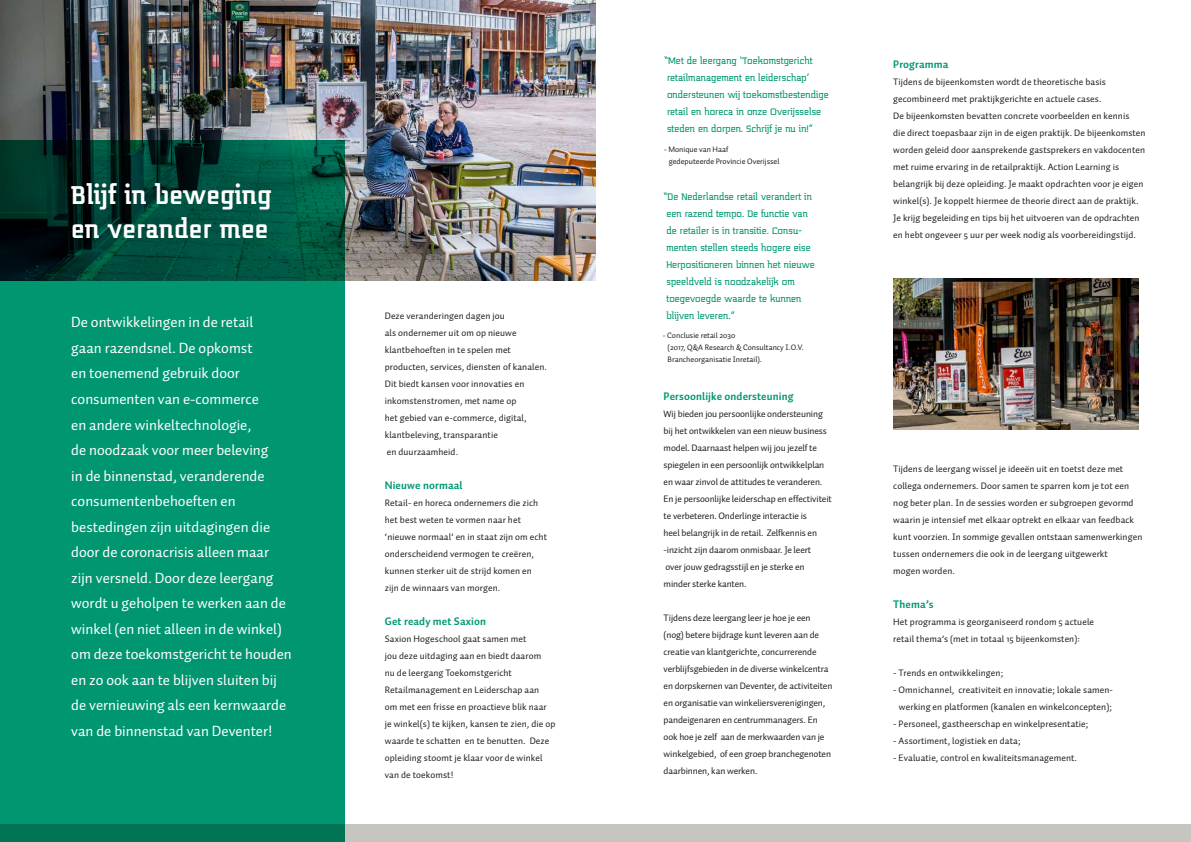
<style>
.page{position:relative;width:1191px;height:842px;background:#fff}
.page>*{position:absolute;margin:0;border:0;box-sizing:border-box;transform-origin:0 0}
.t1{font:700 30px/34px "Midnight Kernboy";color:#fff}
.t2{font:15px/25.5px "Auto Pro";color:#fff}
.t3{font:11px/17px "Midnight Kernboy";color:#009770}
.t4{font:700 11px "Auto Pro";letter-spacing:.01em;color:#009770}
.t5{font:9.5px/17px "Auto Pro";letter-spacing:.01em;color:#1d1d1b}
.t6{font:9.5px/17px "Auto Pro";letter-spacing:-.01em;color:#1d1d1b}
.t7{font:8px/12px "Auto Pro";color:#1d1d1b}
</style>
<div class="page">
<img style="left:0;top:0;width:595px;height:281px">
<svg style="left:0;top:140px;width:345px;height:684px;background:#008563"></svg>
<svg style="left:0;top:824px;width:1191px;height:18px;background:#8cada0"></svg>
<img style="left:893px;top:279px;width:245px;height:151px">
<h1 class="t1" style="left:71px;top:177px;width:202px">Blijf in beweging en verander mee</h1>
<p class="t2" style="left:71px;top:309px;width:222px">De ontwikkelingen in de retail<br>gaan razendsnel. De opkomst<br>en toenemend gebruik door consumenten van e-commerce<br>en andere winkeltechnologie,<br>de noodzaak voor meer beleving<br>in de binnenstad, veranderende consumentenbehoeften en bestedingen zijn uitdagingen die door de coronacrisis alleen maar zijn versneld. Door deze leergang wordt u geholpen te werken aan de winkel (en niet alleen in de winkel) om deze toekomstgericht te houden en zo ook aan te blijven sluiten bij de vernieuwing als een kernwaarde van de binnenstad van Deventer!</p>
<p class="t5" style="left:385px;top:307px;width:164px">Deze veranderingen dagen jou<br>als ondernemer uit om op nieuwe klantbehoeften in te spelen met producten, services, diensten of kanalen.<br>Dit biedt kansen voor innovaties en inkomstenstromen, met name op<br>het gebied van e-commerce, digital, klantbeleving, transparantie<br>en duurzaamheid.</p>
<p class="t4" style="left:385px;top:477px;width:79px">Nieuwe normaal</p>
<p class="t5" style="left:385px;top:494px;width:164px">Retail- en horeca ondernemers die zich het best weten te vormen naar het ‘nieuwe normaal’ en in staat zijn om echt onderscheidend vermogen te creëren, kunnen sterker uit de strijd komen en zijn de winnaars van morgen.</p>
<p class="t4" style="left:385px;top:613px;width:103px">Get ready met Saxion</p>
<p class="t5" style="left:385px;top:630px;width:172px">Saxion Hogeschool gaat samen met<br>jou deze uitdaging aan en biedt daarom<br>nu de leergang Toekomstgericht Retailmanagement en Leiderschap aan<br>om met een frisse en proactieve blik naar je winkel(s) te kijken, kansen te zien, die op waarde te schatten en te benutten. Deze opleiding stoomt je klaar voor de winkel van de toekomst!</p>
<p class="t3" style="left:664px;top:52px;width:166px">“Met de leergang ‘Toekomstgericht retailmanagement en leiderschap’ ondersteunen wij toekomstbestendige retail en horeca in onze Overijsselse steden en dorpen. Schrijf je nu in!”</p>
<p class="t7" style="left:668px;top:143px;width:112px;text-indent:-5px">- Monique van Haaf<br>gedeputeerde Provincie Overijssel</p>
<p class="t3" style="left:663px;top:188px;width:153px">“De Nederlandse retail verandert in een razend tempo. De functie van de retailer is in transitie. Consu&shy;menten stellen steeds hogere eise<br>Herpositioneren binnen het nieuwe speeldveld is noodzakelijk om toegevoegde waarde te kunnen blijven leveren.”</p>
<p class="t7" style="left:667px;top:329px;width:138px;text-indent:-5px">- Conclusie retail 2030<br>(2017, Q&amp;A Research &amp; Consultancy I.O.V.<br>Brancheorganisatie Inretail).</p>
<p class="t4" style="left:663px;top:388px;width:131px">Persoonlijke ondersteuning</p>
<p class="t6" style="left:663px;top:405px;width:170px">Wij bieden jou persoonlijke ondersteuning bij het ontwikkelen van een nieuw business model. Daarnaast helpen wij jou jezelf te spiegelen in een persoonlijk ontwikkelplan en waar zinvol de attitudes te veranderen.<br>En je persoonlijke leiderschap en effectiviteit te verbeteren. Onderlinge interactie is<br>heel belangrijk in de retail. Zelfkennis en -inzicht zijn daarom onmisbaar. Je leert<br>over jouw gedragsstijl en je sterke en minder sterke kanten.</p>
<p class="t6" style="left:663px;top:609px;width:170px">Tijdens deze leergang leer je hoe je een (nog) betere bijdrage kunt leveren aan de creatie van klantgerichte, concurrerende verblijfsgebieden in de diverse winkelcentra en dorpskernen van Deventer, de activiteiten en organisatie van winkeliersverenigingen, pandeigenaren en centrummanagers. En ook hoe je zelf aan de merkwaarden van je winkelgebied, of een groep branchegenoten daarbinnen, kan werken.</p>
<p class="t4" style="left:893px;top:56px;width:57px">Programma</p>
<p class="t5" style="left:893px;top:73px;width:254px">Tijdens de bijeenkomsten wordt de theoretische basis gecombineerd met praktijkgerichte en actuele cases.<br>De bijeenkomsten bevatten concrete voorbeelden en kennis<br>die direct toepasbaar zijn in de eigen praktijk. De bijeenkomsten worden geleid door aansprekende gastsprekers en vakdocenten met ruime ervaring in de retailpraktijk. Action Learning is belangrijk bij deze opleiding. Je maakt opdrachten voor je eigen winkel(s). Je koppelt hiermee de theorie direct aan de praktijk.<br>Je krijg begeleiding en tips bij het uitvoeren van de opdrachten en hebt ongeveer 5 uur per week nodig als voorbereidingstijd.</p>
<p class="t5" style="left:893px;top:460px;width:251px">Tijdens de leergang wissel je ideeën uit en toetst deze met collega ondernemers. Door samen te sparren kom je tot een nog beter plan. In de sessies worden er subgroepen gevormd waarin je intensief met elkaar optrekt en elkaar van feedback kunt voorzien. In sommige gevallen ontstaan samenwerkingen tussen ondernemers die ook in de leergang uitgewerkt<br>mogen worden.</p>
<p class="t4" style="left:893px;top:596px;width:42px">Thema’s</p>
<p class="t5" style="left:893px;top:613px;width:202px">Het programma is georganiseerd rondom 5 actuele retail thema’s (met in totaal 15 bijeenkomsten):</p>
<p class="t5" style="left:893px;top:664px;width:111px">- Trends en ontwikkelingen;</p>
<p class="t5" style="left:893px;top:681px;width:221px;text-align:center">- Omnichannel, creativiteit en innovatie; lokale samen&shy;werking en platformen (kanalen en winkelconcepten);</p>
<p class="t5" style="left:893px;top:715px;width:197px">- Personeel, gastheerschap en winkelpresentatie;</p>
<p class="t5" style="left:893px;top:732px;width:129px">- Assortiment, logistiek en data;</p>
<p class="t5" style="left:893px;top:749px;width:185px">- Evaluatie, control en kwaliteitsmanagement.</p>
</div>
